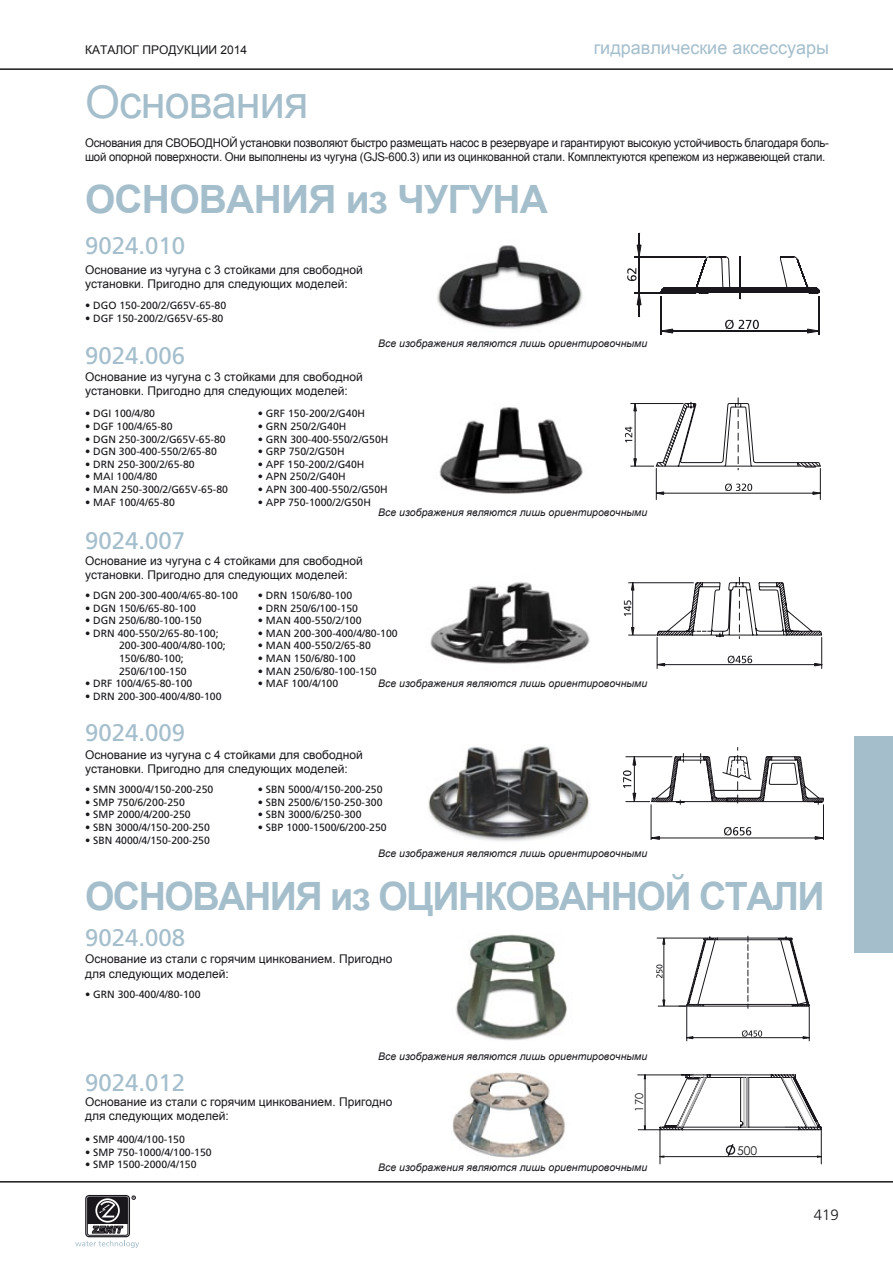
<style>
.page{position:relative;width:893px;height:1263px;background:#fff}
.page>*{position:absolute;margin:0;border:0;box-sizing:border-box;transform-origin:0 0}
.t1{font:45px "Arial";letter-spacing:-.02em;color:#a4becc}
.t2{font:700 39px "Arial";letter-spacing:-.04em;color:#a4becc}
.t3{font:700 39px "Arial";letter-spacing:-.02em;color:#a4becc}
.t4{font:24px "Frutiger";color:#a4becc}
.t5{font:18px "Arial";color:#a4becc}
.t6{font:300 15px "Frutiger";color:#1a171c}
.t7{font:12.15px "Century Gothic";color:#1a171c}
.t8{font:12px/14.4px "Arial";color:#1a171c}
.t9{font:12px/14.4px "Arial";letter-spacing:-.02em;color:#1a171c;scale:.95 1}
.t10{font:12px "Arial";color:#1a171c}
.t11{font:10.95px "Century Gothic";color:#1a171c}
.t12{font:10.5px/12.6px "Frutiger";color:#1a171c}
.t13{font:italic 10.5px "Arial";color:#1a171c}
</style>
<div class="page">
<div style="left:855px;top:736px;width:38px;height:216px;background:#a4becc"></div>
<hr style="left:0;top:68px;width:893px;height:2px;background:#1a171c">
<hr style="left:0;top:1181px;width:893px;height:1px;background:#1a171c">
<div style="left:85px;top:1195px;width:45px;height:42px;border:1px solid #1a171c;border-radius:3px"></div>
<div style="left:87px;top:1197px;width:41px;height:38px;border:1px solid #1a171c;border-radius:2px"></div>
<svg style="left:87px;top:1196px;width:49px;height:37px"></svg>
<svg style="left:75px;top:1240px;width:64px;height:8px"></svg>
<svg style="left:656px;top:936px;width:154px;height:105px"></svg>
<img style="left:455px;top:934px;width:113px;height:106px">
<hr style="left:821px;top:1130px;width:1px;height:34px;background:#1a171c">
<hr style="left:660px;top:1130px;width:1px;height:34px;background:#1a171c">
<svg style="left:638px;top:1074px;width:184px;height:84px"></svg>
<img style="left:452px;top:1072px;width:113px;height:86px">
<img style="left:428px;top:746px;width:162px;height:95px">
<svg style="left:623px;top:747px;width:201px;height:93px"></svg>
<svg style="left:625px;top:397px;width:196px;height:103px"></svg>
<img style="left:439px;top:407px;width:144px;height:87px">
<svg style="left:627px;top:233px;width:193px;height:101px"></svg>
<img style="left:437px;top:245px;width:146px;height:84px">
<svg style="left:624px;top:577px;width:199px;height:92px"></svg>
<img style="left:430px;top:582px;width:160px;height:82px">
<p class="t10" style="left:85px;top:42px;width:164px">КАТАЛОГ ПРОДУКЦИИ 2014</p>
<h3 class="t5" style="left:594px;top:36px;width:237px">гидравлические аксессуары</h3>
<h1 class="t1" style="left:85px;top:73px;width:225px">Основания</h1>
<p class="t9" style="left:85px;top:136px;width:785px">Основания для СВОБОДНОЙ установки позволяют быстро размещать насос в резервуаре и гарантируют высокую устойчивость благодаря боль&shy;шой опорной поверхности. Они выполнены из чугуна (GJS-600.3) или из оцинкованной стали. Комплектуются крепежом из нержавеющей стали.</p>
<h2 class="t3" style="left:85px;top:173px;width:464px">ОСНОВАНИЯ из ЧУГУНА</h2>
<h3 class="t4" style="left:85px;top:232px;width:102px">9024.010</h3>
<p class="t8" style="left:85px;top:262px;width:279px">Основание из чугуна с 3 стойками для свободной установки. Пригодно для следующих моделей:</p>
<p class="t12" style="left:85px;top:299px;width:143px">• DGO 150-200/2/G65V-65-80</p>
<p class="t12" style="left:85px;top:312px;width:140px">• DGF 150-200/2/G65V-65-80</p>
<h3 class="t4" style="left:85px;top:341px;width:102px">9024.006</h3>
<p class="t8" style="left:85px;top:369px;width:279px">Основание из чугуна с 3 стойками для свободной установки. Пригодно для следующих моделей:</p>
<p class="t13" style="left:378px;top:337px;width:270px">Все изображения являются лишь ориентировочными</p>
<p class="t12" style="left:85px;top:407px;width:72px">• DGI 100/4/80</p>
<p class="t12" style="left:85px;top:420px;width:89px">• DGF 100/4/65-80</p>
<p class="t12" style="left:85px;top:433px;width:142px">• DGN 250-300/2/G65V-65-80</p>
<p class="t12" style="left:85px;top:445px;width:133px">• DGN 300-400-550/2/65-80</p>
<p class="t12" style="left:85px;top:458px;width:111px">• DRN 250-300/2/65-80</p>
<p class="t12" style="left:85px;top:470px;width:74px">• MAI 100/4/80</p>
<p class="t12" style="left:85px;top:483px;width:144px">• MAN 250-300/2/G65V-65-80</p>
<p class="t12" style="left:85px;top:496px;width:91px">• MAF 100/4/65-80</p>
<h3 class="t4" style="left:85px;top:527px;width:102px">9024.007</h3>
<p class="t12" style="left:258px;top:407px;width:109px">• GRF 150-200/2/G40H</p>
<p class="t12" style="left:258px;top:420px;width:90px">• GRN 250/2/G40H</p>
<p class="t12" style="left:258px;top:433px;width:132px">• GRN 300-400-550/2/G50H</p>
<p class="t12" style="left:258px;top:445px;width:88px">• GRP 750/2/G50H</p>
<p class="t12" style="left:258px;top:458px;width:108px">• APF 150-200/2/G40H</p>
<p class="t12" style="left:258px;top:470px;width:90px">• APN 250/2/G40H</p>
<p class="t12" style="left:258px;top:483px;width:132px">• APN 300-400-550/2/G50H</p>
<p class="t12" style="left:258px;top:496px;width:115px">• APP 750-1000/2/G50H</p>
<p class="t13" style="left:378px;top:505px;width:270px">Все изображения являются лишь ориентировочными</p>
<p class="t8" style="left:85px;top:554px;width:279px">Основание из чугуна с 4 стойками для свободной установки. Пригодно для следующих моделей:</p>
<p class="t12" style="left:85px;top:589px;width:154px">• DGN 200-300-400/4/65-80-100</p>
<p class="t12" style="left:85px;top:602px;width:112px">• DGN 150/6/65-80-100</p>
<p class="t12" style="left:85px;top:614px;width:118px">• DGN 250/6/80-100-150</p>
<p class="t12" style="left:119px;top:627px;width:108px;text-indent:-34px">• DRN 400-550/2/65-80-100;<br>200-300-400/4/80-100;<br>150/6/80-100;<br>250/6/100-150</p>
<p class="t12" style="left:85px;top:677px;width:109px">• DRF 100/4/65-80-100</p>
<p class="t12" style="left:85px;top:690px;width:138px">• DRN 200-300-400/4/80-100</p>
<h3 class="t4" style="left:85px;top:718px;width:102px">9024.009</h3>
<p class="t12" style="left:258px;top:589px;width:96px">• DRN 150/6/80-100</p>
<p class="t12" style="left:258px;top:602px;width:102px">• DRN 250/6/100-150</p>
<p class="t12" style="left:258px;top:614px;width:105px">• MAN 400-550/2/100</p>
<p class="t12" style="left:258px;top:627px;width:142px">• MAN 200-300-400/4/80-100</p>
<p class="t12" style="left:258px;top:639px;width:115px">• MAN 400-550/2/65-80</p>
<p class="t12" style="left:258px;top:652px;width:100px">• MAN 150/6/80-100</p>
<p class="t12" style="left:258px;top:665px;width:121px">• MAN 250/6/80-100-150</p>
<p class="t12" style="left:258px;top:677px;width:82px">• MAF 100/4/100</p>
<p class="t13" style="left:378px;top:677px;width:270px">Все изображения являются лишь ориентировочными</p>
<p class="t8" style="left:85px;top:747px;width:279px">Основание из чугуна с 4 стойками для свободной установки. Пригодно для следующих моделей:</p>
<p class="t12" style="left:85px;top:783px;width:130px">• SMN 3000/4/150-200-250</p>
<p class="t12" style="left:85px;top:796px;width:101px">• SMP 750/6/200-250</p>
<p class="t12" style="left:85px;top:808px;width:107px">• SMP 2000/4/200-250</p>
<p class="t12" style="left:85px;top:821px;width:126px">• SBN 3000/4/150-200-250</p>
<p class="t12" style="left:85px;top:834px;width:126px">• SBN 4000/4/150-200-250</p>
<p class="t12" style="left:258px;top:783px;width:126px">• SBN 5000/4/150-200-250</p>
<p class="t12" style="left:258px;top:796px;width:126px">• SBN 2500/6/150-250-300</p>
<p class="t12" style="left:258px;top:808px;width:105px">• SBN 3000/6/250-300</p>
<p class="t12" style="left:258px;top:821px;width:130px">• SBP 1000-1500/6/200-250</p>
<p class="t13" style="left:378px;top:846px;width:270px">Все изображения являются лишь ориентировочными</p>
<h2 class="t2" style="left:85px;top:870px;width:741px">ОСНОВАНИЯ из ОЦИНКОВАННОЙ СТАЛИ</h2>
<h3 class="t4" style="left:85px;top:924px;width:102px">9024.008</h3>
<p class="t8" style="left:85px;top:952px;width:309px">Основание из стали с горячим цинкованием. Пригодно для следующих моделей:</p>
<p class="t12" style="left:85px;top:988px;width:117px">• GRN 300-400/4/80-100</p>
<h3 class="t4" style="left:85px;top:1068px;width:102px">9024.012</h3>
<p class="t13" style="left:378px;top:1049px;width:270px">Все изображения являются лишь ориентировочными</p>
<p class="t8" style="left:85px;top:1094px;width:309px">Основание из стали с горячим цинкованием. Пригодно для следующих моделей:</p>
<p class="t11" style="left:632px;top:1111px;width:20px;rotate:-90deg">170</p>
<p class="t12" style="left:85px;top:1133px;width:101px">• SMP 400/4/100-150</p>
<p class="t12" style="left:85px;top:1146px;width:128px">• SMP 750-1000/4/100-150</p>
<p class="t12" style="left:85px;top:1158px;width:113px">• SMP 1500-2000/4/150</p>
<p class="t13" style="left:378px;top:1161px;width:270px">Все изображения являются лишь ориентировочными</p>
<p class="t7" style="left:737px;top:1142px;width:22px">500</p>
<h3 class="t6" style="left:814px;top:1206px;width:27px">419</h3>
</div>
